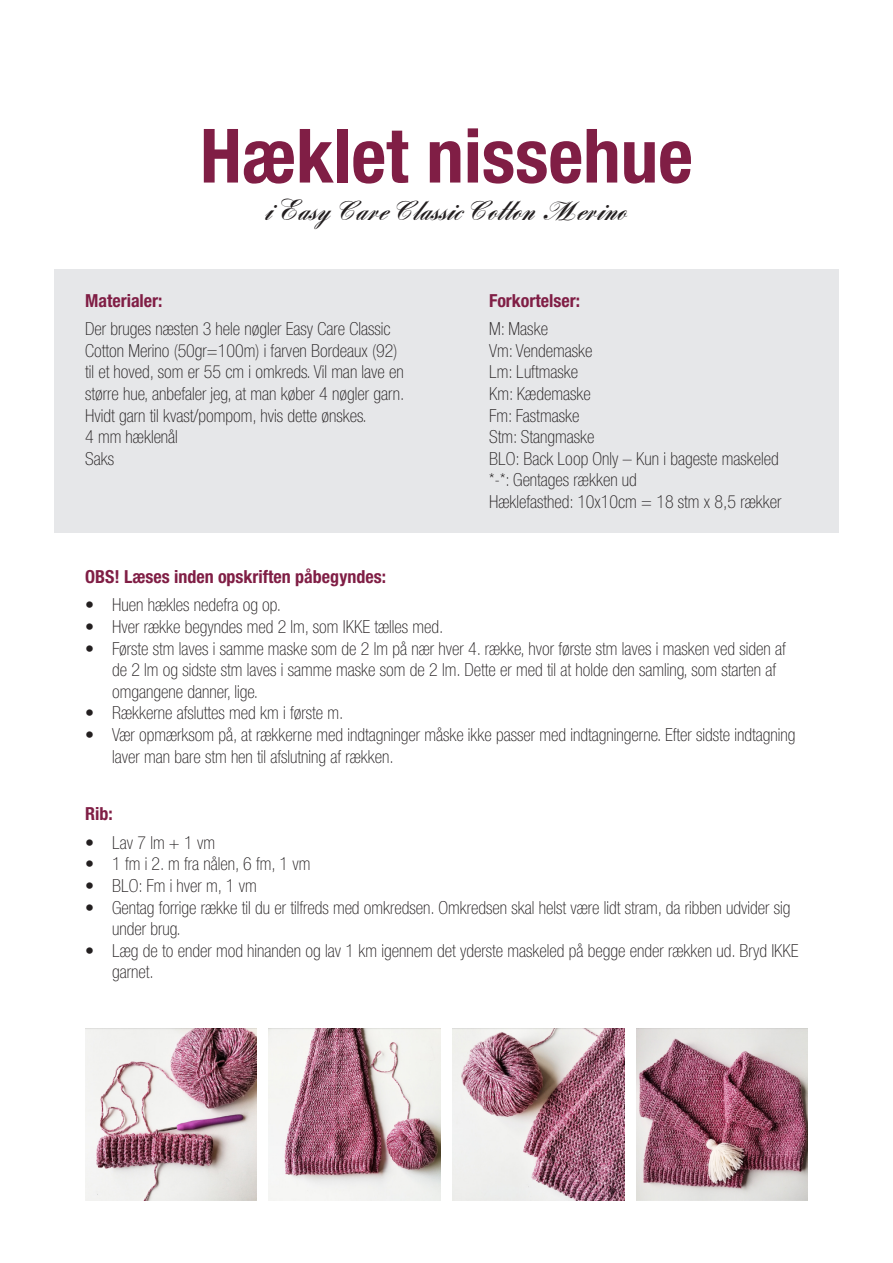
<style>
.page{position:relative;width:893px;height:1263px;background:#fff}
.page>*{position:absolute;margin:0;border:0;box-sizing:border-box;transform-origin:0 0}
.t1{font:700 condensed 75px "Helvetica Neue LT Std";color:#801e45}
.t2{font:31.5px "Louisa CP";color:#231f20}
.t3{font:100 condensed 18px/21.6px "Helvetica Neue LT Std";color:#231f20}
.t4{font:700 condensed 18px "Helvetica Neue LT Std";color:#801e45}
</style>
<div class="page">
<div style="left:54px;top:269px;width:785px;height:264px;background:#e6e7e9"></div>
<img style="left:85px;top:1028px;width:172px;height:172px">
<img style="left:269px;top:1028px;width:172px;height:172px">
<img style="left:636px;top:1028px;width:172px;height:172px">
<img style="left:452px;top:1028px;width:172px;height:172px">
<p class="t1" style="left:200px;top:110px;width:494px">Hæklet nissehue</p>
<p class="t2" style="left:266px;top:195px;width:363px">i Easy Care Classic Cotton Merino</p>
<p class="t4" style="left:85px;top:289px;width:79px">Materialer:</p>
<p class="t3" style="left:85px;top:318px;width:321px">Der bruges næsten 3 hele nøgler Easy Care Classic Cotton Merino (50gr=100m) i farven Bordeaux (92) til et hoved, som er 55 cm i omkreds. Vil man lave en større hue, anbefaler jeg, at man køber 4 nøgler garn.</p>
<p class="t3" style="left:85px;top:404px;width:283px">Hvidt garn til kvast/pompom, hvis dette ønskes.</p>
<p class="t3" style="left:85px;top:426px;width:94px">4 mm hæklenål</p>
<p class="t3" style="left:85px;top:447px;width:30px">Saks</p>
<p class="t4" style="left:489px;top:289px;width:93px">Forkortelser:</p>
<p class="t3" style="left:489px;top:318px;width:60px">M: Maske</p>
<p class="t3" style="left:489px;top:339px;width:105px">Vm: Vendemaske</p>
<p class="t3" style="left:489px;top:361px;width:90px">Lm: Luftmaske</p>
<p class="t3" style="left:489px;top:383px;width:103px">Km: Kædemaske</p>
<p class="t3" style="left:489px;top:404px;width:92px">Fm: Fastmaske</p>
<p class="t3" style="left:489px;top:426px;width:107px">Stm: Stangmaske</p>
<p class="t3" style="left:489px;top:447px;width:291px">BLO: Back Loop Only – Kun i bageste maskeled</p>
<p class="t3" style="left:489px;top:469px;width:149px">*-*: Gentages rækken ud</p>
<p class="t3" style="left:489px;top:491px;width:294px">Hæklefasthed: 10x10cm = 18 stm x 8,5 rækker</p>
<p class="t4" style="left:85px;top:566px;width:303px">OBS! Læses inden opskriften påbegyndes:</p>
<p class="t3" style="left:85px;top:594px;width:197px">• Huen hækles nedefra og op.</p>
<p class="t3" style="left:85px;top:616px;width:360px">• Hver række begyndes med 2 lm, som IKKE tælles med.</p>
<p class="t3" style="left:112px;top:637px;width:675px;text-indent:-27px">• Første stm laves i samme maske som de 2 lm på nær hver 4. række, hvor første stm laves i masken ved siden af de 2 lm og sidste stm laves i samme maske som de 2 lm. Dette er med til at holde den samling, som starten af omgangene danner, lige.</p>
<p class="t3" style="left:85px;top:702px;width:260px">• Rækkerne afsluttes med km i første m.</p>
<p class="t3" style="left:112px;top:724px;width:685px;text-indent:-27px">• Vær opmærksom på, at rækkerne med indtagninger måske ikke passer med indtagningerne. Efter sidste indtagning laver man bare stm hen til afslutning af rækken.</p>
<p class="t4" style="left:85px;top:803px;width:29px">Rib:</p>
<p class="t3" style="left:85px;top:831px;width:132px">• Lav 7 lm + 1 vm</p>
<p class="t3" style="left:85px;top:853px;width:227px">• 1 fm i 2. m fra nålen, 6 fm, 1 vm</p>
<p class="t3" style="left:85px;top:875px;width:173px">• BLO: Fm i hver m, 1 vm</p>
<p class="t3" style="left:112px;top:896px;width:680px;text-indent:-27px">• Gentag forrige række til du er tilfreds med omkredsen. Omkredsen skal helst være lidt stram, da ribben udvider sig under brug.</p>
<p class="t3" style="left:112px;top:939px;width:688px;text-indent:-27px">• Læg de to ender mod hinanden og lav 1 km igennem det yderste maskeled på begge ender rækken ud. Bryd IKKE garnet.</p>
</div>
